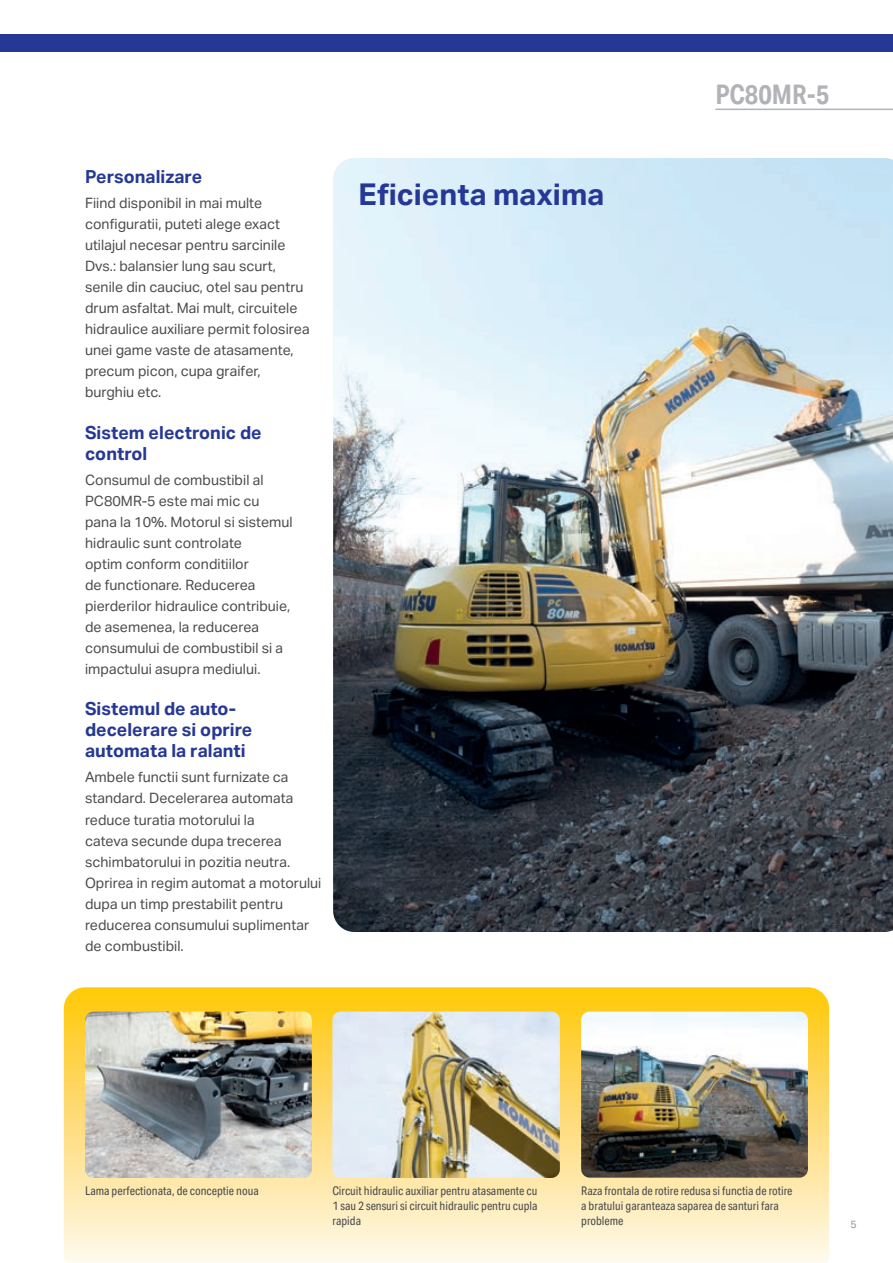
<style>
.page{position:relative;width:893px;height:1263px;background:#fff}
.page>*{position:absolute;margin:0;border:0;box-sizing:border-box;transform-origin:0 0}
.t1{font:700 30px "Aktiv Grotesk";color:#263895}
.t2{font:700 27px "Aktiv Grotesk Cd";color:#b2b3b7}
.t3{font:700 18px/21px "Aktiv Grotesk";color:#263895}
.t4{font:14.25px/21px "Aktiv Grotesk";color:#4b4c4d}
.t5{font:12px/15px "Aktiv Grotesk Cd";color:#4b4c4d;text-align:justify}
.t6{font:10.5px "Aktiv Grotesk";color:#939598}
</style>
<div class="page">
<svg style="left:64px;top:987px;width:765px;height:276px;background:#fee699"></svg>
<img style="left:85px;top:1011px;width:227px;height:167px">
<img style="left:332px;top:1011px;width:228px;height:167px">
<img style="left:581px;top:1011px;width:227px;height:167px">
<img style="left:333px;top:158px;width:560px;height:774px">
<div style="left:0;top:34px;width:893px;height:17px;background:#263895"></div>
<hr style="left:715px;top:109px;width:178px;height:1px;background:#b2b3b7">
<p class="t3" style="left:85px;top:166px;width:119px">Personalizare</p>
<p class="t4" style="left:85px;top:193px;width:226px">Fiind disponibil in mai multe configuratii, puteti alege exact utilajul necesar pentru sarcinile<br>Dvs.: balansier lung sau scurt, senile din cauciuc, otel sau pentru drum asfaltat. Mai mult, circuitele hidraulice auxiliare permit folosirea unei game vaste de atasamente, precum picon, cupa graifer, burghiu etc.</p>
<p class="t3" style="left:85px;top:422px;width:178px">Sistem electronic de control</p>
<p class="t4" style="left:85px;top:469px;width:209px">Consumul de combustibil al<br>PC80MR-5 este mai mic cu pana la 10%. Motorul si sistemul hidraulic sunt controlate<br>optim conform conditiilor<br>de functionare. Reducerea pierderilor hidraulice contribuie, de asemenea, la reducerea consumului de combustibil si a impactului asupra mediului.</p>
<p class="t3" style="left:85px;top:698px;width:169px">Sistemul de auto&shy;decelerare si oprire automata la ralanti</p>
<p class="t4" style="left:85px;top:767px;width:238px">Ambele functii sunt furnizate ca standard. Decelerarea automata reduce turatia motorului la<br>cateva secunde dupa trecerea schimbatorului in pozitia neutra.<br>Oprirea in regim automat a motorului dupa un timp prestabilit pentru reducerea consumului suplimentar de combustibil.</p>
<h1 class="t1" style="left:359px;top:177px;width:247px">Eficienta maxima</h1>
<h2 class="t2" style="left:715px;top:79px;width:115px">PC80MR-5</h2>
<p class="t5" style="left:85px;top:1183px;width:175px">Lama perfectionata, de conceptie noua</p>
<p class="t5" style="left:332px;top:1183px;width:207px">Circuit hidraulic auxiliar pentru atasamente cu 1 sau 2 sensuri si circuit hidraulic pentru cupla rapida</p>
<p class="t5" style="left:581px;top:1183px;width:213px;text-align:left">Raza frontala de rotire redusa si functia de rotire a bratului garanteaza saparea de santuri fara probleme</p>
<p class="t6" style="left:850px;top:1218px;width:8px">5</p>
</div>
